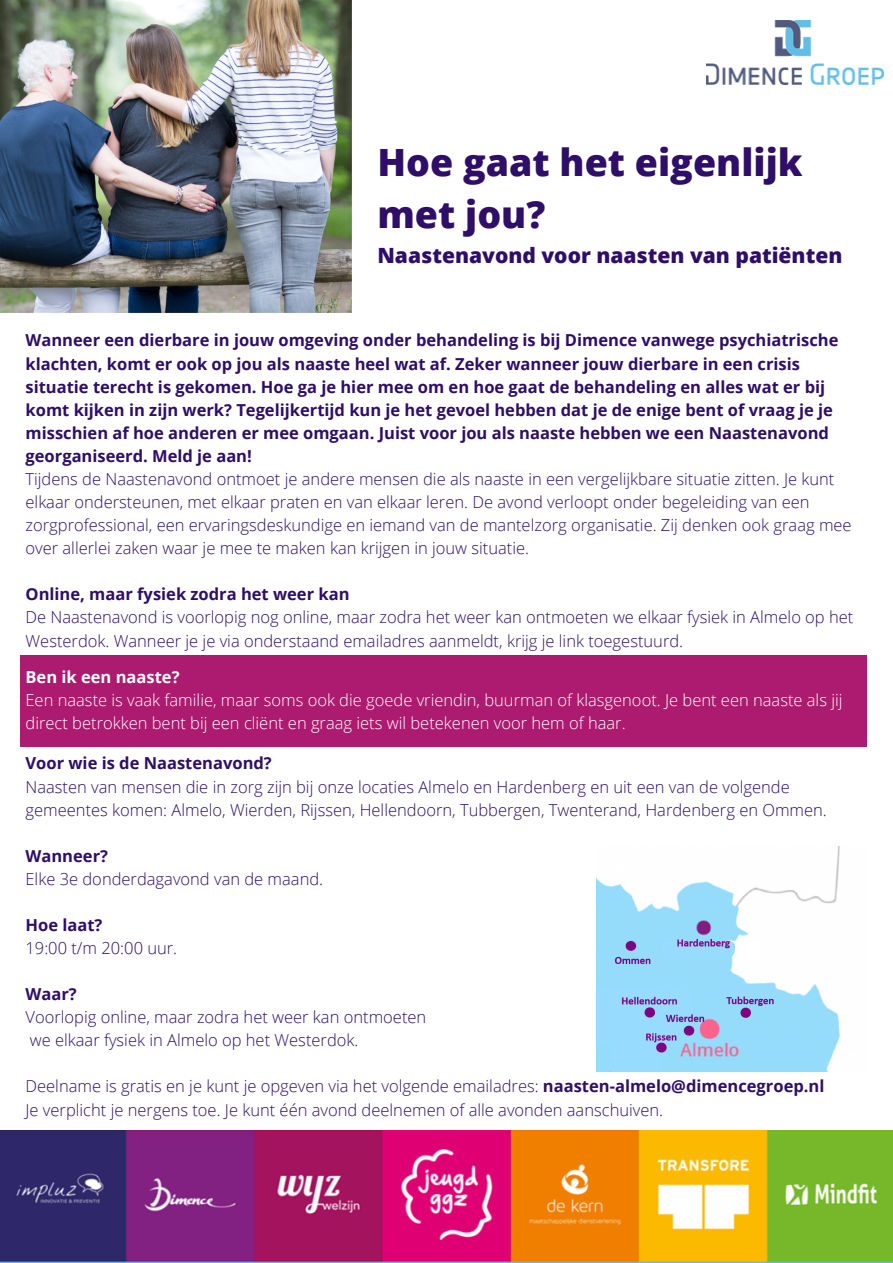
<style>
.page{position:relative;width:893px;height:1263px;background:#fff}
.page>*{position:absolute;margin:0;border:0;box-sizing:border-box;transform-origin:0 0}
.t1{font:800 37.5px "Open Sans";color:#2e0e69}
.t2{font:800 21px "Open Sans";color:#2e0e69}
.t3{font:300 16.5px/23.1px "Open Sans";color:#2e0e69}
.t4{font:700 16.5px/23.1px "Open Sans";color:#2e0e69}
.t5{font:300 16.5px/23.1px "Open Sans";color:#fff}
.t6{font:700 16.5px "Open Sans";color:#fff}
.s1{font-weight:700}
</style>
<div class="page">
<img style="left:0;top:0;width:351px;height:312px">
<img style="left:0;top:1130px;width:893px;height:133px">
<img style="left:706px;top:20px;width:177px;height:65px">
<div style="left:20px;top:655px;width:846px;height:92px;background:#ad1b71"></div>
<img style="left:596px;top:846px;width:244px;height:225px">
<p class="t1" style="left:377px;top:136px;width:426px">Hoe gaat het eigenlijk</p>
<p class="t1" style="left:377px;top:188px;width:169px">met jou?</p>
<p class="t2" style="left:377px;top:240px;width:466px">Naastenavond voor naasten van patiënten</p>
<p class="t4" style="left:26px;top:328px;width:814px">Wanneer een dierbare in jouw omgeving onder behandeling is bij Dimence vanwege psychiatrische klachten, komt er ook op jou als naaste heel wat af. Zeker wanneer jouw dierbare in een crisis situatie terecht is gekomen. Hoe ga je hier mee om en hoe gaat de behandeling en alles wat er bij komt kijken in zijn werk? Tegelijkertijd kun je het gevoel hebben dat je de enige bent of vraag je je misschien af hoe anderen er mee omgaan. Juist voor jou als naaste hebben we een Naastenavond georganiseerd. Meld je aan!</p>
<p class="t3" style="left:26px;top:467px;width:827px">Tijdens de Naastenavond ontmoet je andere mensen die als naaste in een vergelijkbare situatie zitten. Je kunt elkaar ondersteunen, met elkaar praten en van elkaar leren. De avond verloopt onder begeleiding van een zorgprofessional, een ervaringsdeskundige en iemand van de mantelzorg organisatie. Zij denken ook graag mee over allerlei zaken waar je mee te maken kan krijgen in jouw situatie.</p>
<p class="t4" style="left:26px;top:582px;width:325px">Online, maar fysiek zodra het weer kan</p>
<p class="t3" style="left:26px;top:605px;width:829px">De Naastenavond is voorlopig nog online, maar zodra het weer kan ontmoeten we elkaar fysiek in Almelo op het<br>Westerdok. Wanneer je je via onderstaand emailadres aanmeldt, krijg je link toegestuurd.</p>
<p class="t6" style="left:26px;top:665px;width:155px">Ben ik een naaste?</p>
<p class="t5" style="left:26px;top:688px;width:818px">Een naaste is vaak familie, maar soms ook die goede vriendin, buurman of klasgenoot. Je bent een naaste als jij direct betrokken bent bij een cliënt en graag iets wil betekenen voor hem of haar.</p>
<p class="t4" style="left:26px;top:751px;width:248px">Voor wie is de Naastenavond?</p>
<p class="t3" style="left:26px;top:774px;width:803px">Naasten van mensen die in zorg zijn bij onze locaties Almelo en Hardenberg en uit een van de volgende gemeentes komen: Almelo, Wierden, Rijssen, Hellendoorn, Tubbergen, Twenterand, Hardenberg en Ommen.</p>
<p class="t4" style="left:26px;top:844px;width:84px">Wanneer?</p>
<p class="t3" style="left:26px;top:867px;width:299px">Elke 3e donderdagavond van de maand.</p>
<p class="t4" style="left:26px;top:913px;width:78px">Hoe laat?</p>
<p class="t3" style="left:26px;top:936px;width:153px">19:00 t/m 20:00 uur.</p>
<p class="t4" style="left:26px;top:982px;width:53px">Waar?</p>
<p class="t3" style="left:26px;top:1005px;width:402px">Voorlopig online, maar zodra het weer kan ontmoeten</p>
<p class="t3" style="left:30px;top:1028px;width:330px">we elkaar fysiek in Almelo op het Westerdok.</p>
<p class="t3" style="left:26px;top:1074px;width:800px">Deelname is gratis en je kunt je opgeven via het volgende emailadres: <span class="s1">naasten-almelo@dimencegroep.nl</span></p>
<p class="t3" style="left:26px;top:1097px;width:639px">Je verplicht je nergens toe. Je kunt één avond deelnemen of alle avonden aanschuiven.</p>
</div>
